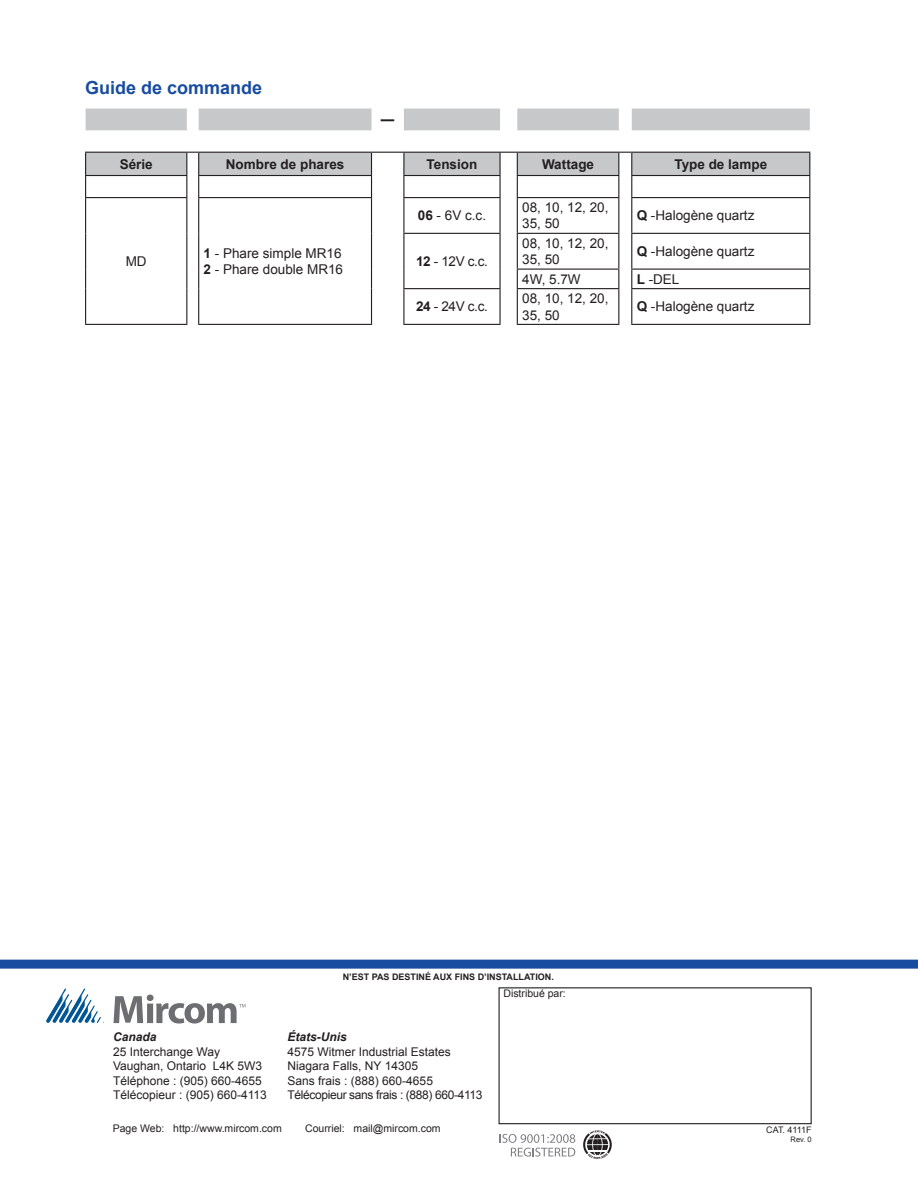
<style>
.page{position:relative;width:918px;height:1188px;background:#fff}
.page>*{position:absolute;margin:0;border:0;box-sizing:border-box;transform-origin:0 0}
.t1{font:700 18px "Arial";color:#184ca0}
.t2{font:13.5px/16.2px "Arial";color:#231f20}
.t3{font:700 13.5px "Arial";color:#231f20}
.t4{font:12px/14.4px "Arial";color:#231f20}
.t5{font:italic 700 12px "Arial";color:#231f20}
.t6{font:10.5px "Arial";color:#231f20}
.t7{font:700 9px "Arial";color:#231f20}
.t8{font:9px "Arial";letter-spacing:-.035em;color:#231f20}
.t9{font:7.5px "Arial";color:#231f20}
.s1{font-weight:700}
</style>
<div class="page">
<div style="left:0;top:960px;width:918px;height:9px;background:#184ca0"></div>
<div style="left:499px;top:987px;width:313px;height:137px;border:1px solid #231f20"></div>
<svg style="left:500px;top:1134px;width:75px;height:23px"></svg>
<svg style="left:583px;top:1130px;width:29px;height:29px"></svg>
<svg style="left:114px;top:995px;width:131px;height:29px"></svg>
<svg style="left:46px;top:989px;width:58px;height:34px"></svg>
<svg style="left:86px;top:109px;width:724px;height:67px;fill:#c7c8ca"></svg>
<hr style="left:85px;top:152px;width:102px;height:1px;background:#231f20">
<hr style="left:199px;top:152px;width:173px;height:1px;background:#231f20">
<hr style="left:404px;top:152px;width:96px;height:1px;background:#231f20">
<hr style="left:499px;top:153px;width:2px;height:22px;background:#231f20">
<hr style="left:517px;top:152px;width:102px;height:1px;background:#231f20">
<hr style="left:632px;top:152px;width:178px;height:1px;background:#231f20">
<hr style="left:85px;top:175px;width:102px;height:1px;background:#231f20">
<svg style="left:85px;top:153px;width:1px;height:44px"></svg>
<hr style="left:198px;top:175px;width:174px;height:1px;background:#231f20">
<svg style="left:371px;top:153px;width:1px;height:44px"></svg>
<hr style="left:403px;top:175px;width:98px;height:1px;background:#231f20">
<svg style="left:403px;top:153px;width:1px;height:44px"></svg>
<hr style="left:499px;top:176px;width:2px;height:21px;background:#231f20">
<hr style="left:517px;top:175px;width:102px;height:1px;background:#231f20">
<hr style="left:631px;top:175px;width:179px;height:1px;background:#231f20">
<svg style="left:809px;top:153px;width:1px;height:44px"></svg>
<hr style="left:85px;top:197px;width:102px;height:1px;background:#231f20">
<hr style="left:85px;top:198px;width:1px;height:35px;background:#231f20">
<hr style="left:186px;top:198px;width:1px;height:35px;background:#231f20">
<hr style="left:198px;top:197px;width:174px;height:1px;background:#231f20">
<hr style="left:198px;top:198px;width:1px;height:35px;background:#231f20">
<hr style="left:371px;top:198px;width:1px;height:35px;background:#231f20">
<hr style="left:403px;top:197px;width:98px;height:1px;background:#231f20">
<hr style="left:403px;top:198px;width:1px;height:35px;background:#231f20">
<hr style="left:499px;top:198px;width:2px;height:35px;background:#231f20">
<hr style="left:517px;top:197px;width:102px;height:1px;background:#231f20">
<hr style="left:517px;top:198px;width:1px;height:35px;background:#231f20">
<hr style="left:618px;top:198px;width:1px;height:35px;background:#231f20">
<hr style="left:631px;top:197px;width:179px;height:1px;background:#231f20">
<hr style="left:631px;top:198px;width:1px;height:35px;background:#231f20">
<hr style="left:809px;top:198px;width:1px;height:35px;background:#231f20">
<hr style="left:85px;top:233px;width:1px;height:36px;background:#231f20">
<hr style="left:186px;top:233px;width:1px;height:36px;background:#231f20">
<hr style="left:198px;top:233px;width:1px;height:36px;background:#231f20">
<hr style="left:371px;top:233px;width:1px;height:36px;background:#231f20">
<hr style="left:403px;top:233px;width:98px;height:1px;background:#231f20">
<hr style="left:403px;top:234px;width:1px;height:35px;background:#231f20">
<hr style="left:499px;top:234px;width:2px;height:35px;background:#231f20">
<hr style="left:517px;top:233px;width:102px;height:1px;background:#231f20">
<hr style="left:517px;top:234px;width:1px;height:35px;background:#231f20">
<hr style="left:618px;top:234px;width:1px;height:35px;background:#231f20">
<hr style="left:631px;top:233px;width:179px;height:1px;background:#231f20">
<hr style="left:631px;top:234px;width:1px;height:35px;background:#231f20">
<hr style="left:809px;top:234px;width:1px;height:35px;background:#231f20">
<svg style="left:85px;top:269px;width:1px;height:20px"></svg>
<svg style="left:186px;top:269px;width:1px;height:20px"></svg>
<svg style="left:198px;top:269px;width:1px;height:20px"></svg>
<svg style="left:371px;top:269px;width:1px;height:20px"></svg>
<svg style="left:403px;top:269px;width:1px;height:19px"></svg>
<svg style="left:499px;top:269px;width:2px;height:19px"></svg>
<hr style="left:517px;top:269px;width:102px;height:1px;background:#231f20">
<svg style="left:517px;top:270px;width:1px;height:18px"></svg>
<svg style="left:618px;top:270px;width:1px;height:18px"></svg>
<hr style="left:631px;top:269px;width:179px;height:1px;background:#231f20">
<svg style="left:631px;top:270px;width:1px;height:18px"></svg>
<svg style="left:809px;top:270px;width:1px;height:18px"></svg>
<hr style="left:85px;top:289px;width:1px;height:35px;background:#231f20">
<hr style="left:186px;top:289px;width:1px;height:35px;background:#231f20">
<hr style="left:198px;top:289px;width:1px;height:35px;background:#231f20">
<hr style="left:371px;top:289px;width:1px;height:35px;background:#231f20">
<hr style="left:403px;top:288px;width:98px;height:1px;background:#231f20">
<hr style="left:403px;top:289px;width:1px;height:35px;background:#231f20">
<hr style="left:499px;top:289px;width:2px;height:35px;background:#231f20">
<hr style="left:517px;top:288px;width:102px;height:1px;background:#231f20">
<hr style="left:517px;top:289px;width:1px;height:35px;background:#231f20">
<hr style="left:618px;top:289px;width:1px;height:35px;background:#231f20">
<hr style="left:631px;top:288px;width:179px;height:1px;background:#231f20">
<hr style="left:631px;top:289px;width:1px;height:35px;background:#231f20">
<hr style="left:809px;top:289px;width:1px;height:35px;background:#231f20">
<hr style="left:85px;top:324px;width:102px;height:1px;background:#231f20">
<hr style="left:198px;top:324px;width:174px;height:1px;background:#231f20">
<hr style="left:403px;top:324px;width:98px;height:1px;background:#231f20">
<hr style="left:517px;top:324px;width:102px;height:1px;background:#231f20">
<hr style="left:631px;top:324px;width:179px;height:1px;background:#231f20">
<svg style="left:186px;top:152px;width:13px;height:45px"></svg>
<svg style="left:500px;top:152px;width:18px;height:45px"></svg>
<svg style="left:618px;top:152px;width:14px;height:45px"></svg>
<hr style="left:372px;top:152px;width:32px;height:1px;background:#231f20">
<h1 class="t1" style="left:85px;top:76px;width:179px">Guide de commande</h1>
<p class="t3" style="left:381px;top:111px;width:15px">—</p>
<p class="t3" style="left:120px;top:155px;width:35px">Série</p>
<p class="t3" style="left:226px;top:155px;width:120px">Nombre de phares</p>
<p class="t3" style="left:427px;top:155px;width:52px">Tension</p>
<p class="t3" style="left:542px;top:155px;width:53px">Wattage</p>
<p class="t3" style="left:674px;top:155px;width:94px">Type de lampe</p>
<p class="t2" style="left:126px;top:253px;width:22px">MD</p>
<p class="t2" style="left:204px;top:245px;width:141px"><span class="s1">1</span> - Phare simple MR16<br><span class="s1">2</span> - Phare double MR16</p>
<p class="t2" style="left:418px;top:208px;width:70px"><span class="s1">06</span> - 6V c.c.</p>
<p class="t2" style="left:522px;top:200px;width:88px">08, 10, 12, 20,<br>35, 50</p>
<p class="t2" style="left:637px;top:208px;width:119px"><span class="s1">Q</span> -Halogène quartz</p>
<p class="t2" style="left:416px;top:253px;width:73px"><span class="s1">12</span> - 12V c.c.</p>
<p class="t2" style="left:522px;top:235px;width:88px">08, 10, 12, 20,<br>35, 50</p>
<p class="t2" style="left:637px;top:243px;width:119px"><span class="s1">Q</span> -Halogène quartz</p>
<p class="t2" style="left:522px;top:271px;width:60px">4W, 5.7W</p>
<p class="t2" style="left:637px;top:271px;width:44px"><span class="s1">L</span> -DEL</p>
<p class="t2" style="left:416px;top:299px;width:73px"><span class="s1">24</span> - 24V c.c.</p>
<p class="t2" style="left:522px;top:291px;width:88px">08, 10, 12, 20,<br>35, 50</p>
<p class="t2" style="left:637px;top:299px;width:119px"><span class="s1">Q</span> -Halogène quartz</p>
<p class="t7" style="left:343px;top:971px;width:213px">N’EST PAS DESTINÉ AUX FINS D’INSTALLATION.</p>
<p class="t5" style="left:113px;top:1029px;width:45px">Canada</p>
<p class="t4" style="left:113px;top:1045px;width:155px">25 Interchange Way<br>Vaughan, Ontario L4K 5W3<br>Téléphone : (905) 660-4655<br>Télécopieur : (905) 660-4113</p>
<p class="t5" style="left:288px;top:1029px;width:61px">États-Unis</p>
<p class="t4" style="left:288px;top:1045px;width:196px">4575 Witmer Industrial Estates<br>Niagara Falls, NY 14305<br>Sans frais : (888) 660-4655<br>Télécopieur sans frais : (888) 660-4113</p>
<p class="t6" style="left:113px;top:1121px;width:171px">Page Web: http://www.mircom.com</p>
<p class="t6" style="left:305px;top:1121px;width:137px">Courriel: mail@mircom.com</p>
<p class="t6" style="left:503px;top:987px;width:64px">Distribué par:</p>
<p class="t8" style="left:766px;top:1124px;width:47px">CAT. 4111F</p>
<p class="t9" style="left:791px;top:1135px;width:23px">Rev. 0</p>
</div>
